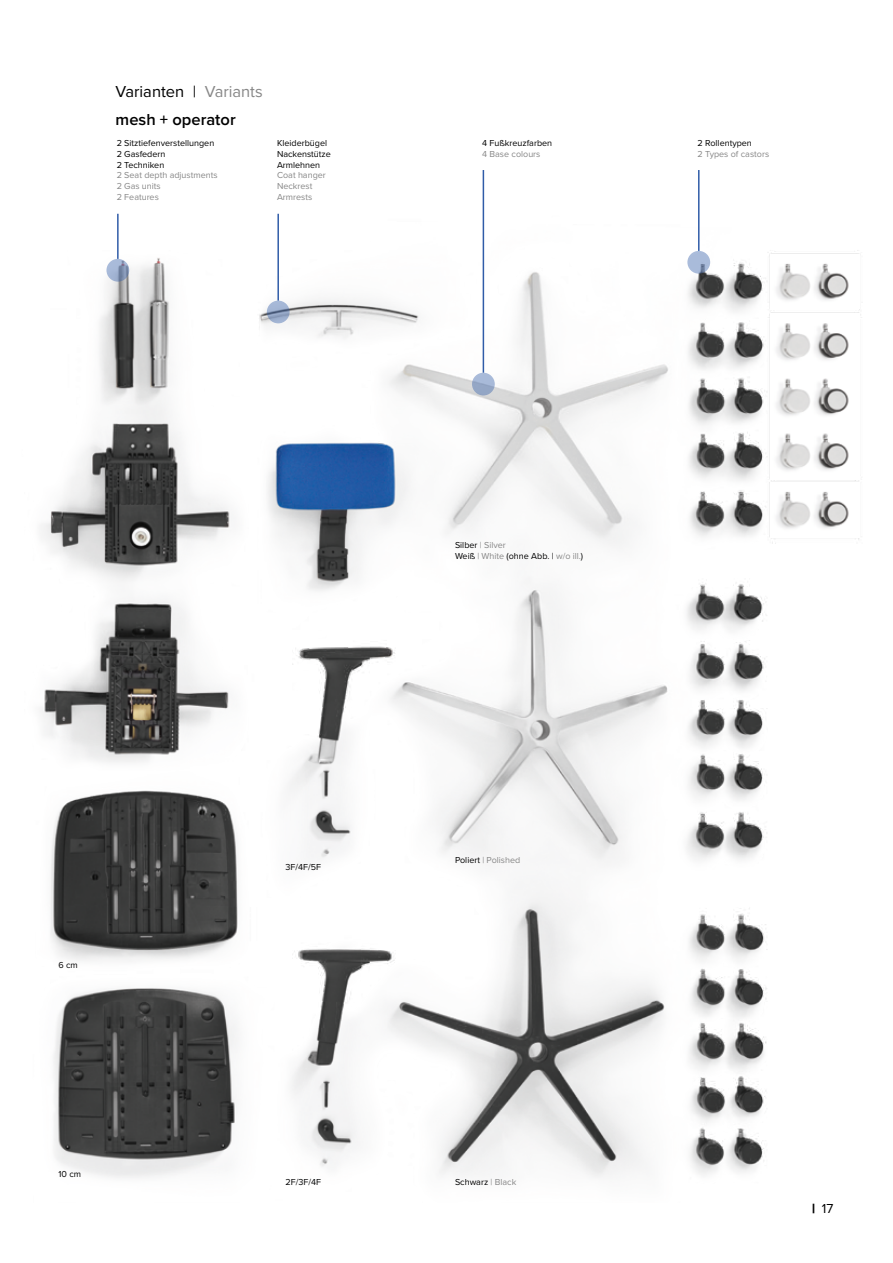
<style>
.page{position:relative;width:893px;height:1263px;background:#fff}
.page>*{position:absolute;margin:0;border:0;box-sizing:border-box;transform-origin:0 0}
.t1{font:16.5px "Proxima Nova";color:#000}
.t2{font:600 16.5px "Proxima Nova";color:#000}
.t3{font:13.5px "Proxima Nova";color:#000}
.t4{font:9px/10.8px "Proxima Nova";color:#000}
.t5{font:9px/10.8px "Proxima Nova";color:#878787}
.s1{color:#878787}
.s2{color:#000}
.s3{font-weight:900}
</style>
<div class="page">
<img style="left:40px;top:170px;width:822px;height:1008px">
<svg style="left:268px;top:301px;width:21px;height:22px"></svg>
<div style="left:267px;top:301px;width:23px;height:22px;border:2px solid #305ca8;border-radius:50%"></div>
<svg style="left:473px;top:373px;width:21px;height:22px"></svg>
<div style="left:472px;top:373px;width:23px;height:22px;border:2px solid #305ca8;border-radius:50%"></div>
<svg style="left:688px;top:252px;width:21px;height:21px"></svg>
<div style="left:687px;top:251px;width:23px;height:23px;border:2px solid #305ca8;border-radius:50%"></div>
<svg style="left:107px;top:260px;width:21px;height:21px"></svg>
<div style="left:106px;top:259px;width:23px;height:23px;border:2px solid #305ca8;border-radius:50%"></div>
<hr style="left:277px;top:214px;width:2px;height:87px;background:#305ca8">
<hr style="left:483px;top:170px;width:1px;height:203px;background:#305ca8">
<hr style="left:698px;top:170px;width:1px;height:81px;background:#305ca8">
<hr style="left:117px;top:214px;width:2px;height:45px;background:#305ca8">
<h1 class="t1" style="left:116px;top:79px;width:149px">Varianten | <span class="s1">Variants</span></h1>
<h1 class="t2" style="left:116px;top:108px;width:122px">mesh + operator</h1>
<p class="t4" style="left:117px;top:137px;width:99px">2 Sitztiefenverstellungen<br>2 Gasfedern<br>2 Techniken</p>
<p class="t5" style="left:117px;top:170px;width:102px">2 Seat depth adjustments<br>2 Gas units<br>2 Features</p>
<p class="t4" style="left:277px;top:137px;width:55px">Kleiderbügel<br>Nackenstütze<br>Armlehnen</p>
<p class="t5" style="left:277px;top:170px;width:50px">Coat hanger<br>Neckrest<br>Armrests</p>
<p class="t4" style="left:482px;top:137px;width:71px">4 Fußkreuzfarben</p>
<p class="t5" style="left:482px;top:148px;width:60px">4 Base colours</p>
<p class="t4" style="left:698px;top:137px;width:56px">2 Rollentypen</p>
<p class="t5" style="left:698px;top:148px;width:73px">2 Types of castors</p>
<p class="t4" style="left:58px;top:959px;width:21px">6 cm</p>
<p class="t4" style="left:58px;top:1168px;width:24px">10 cm</p>
<p class="t4" style="left:286px;top:861px;width:37px">3F/4F/5F</p>
<p class="t4" style="left:455px;top:539px;width:130px">Silber <span class="s1">| Silver<br></span>Weiß <span class="s1">| White</span> (ohne Abb. | <span class="s1">w/o ill.</span>)</p>
<p class="t5" style="left:455px;top:854px;width:67px"><span class="s2">Poliert</span> | Polished</p>
<p class="t4" style="left:286px;top:1176px;width:37px">2F/3F/4F</p>
<p class="t4" style="left:455px;top:1176px;width:63px">Schwarz <span class="s1">| Black</span></p>
<h2 class="t3" style="left:812px;top:1198px;width:23px"><span class="s3">|</span> 17</h2>
</div>
